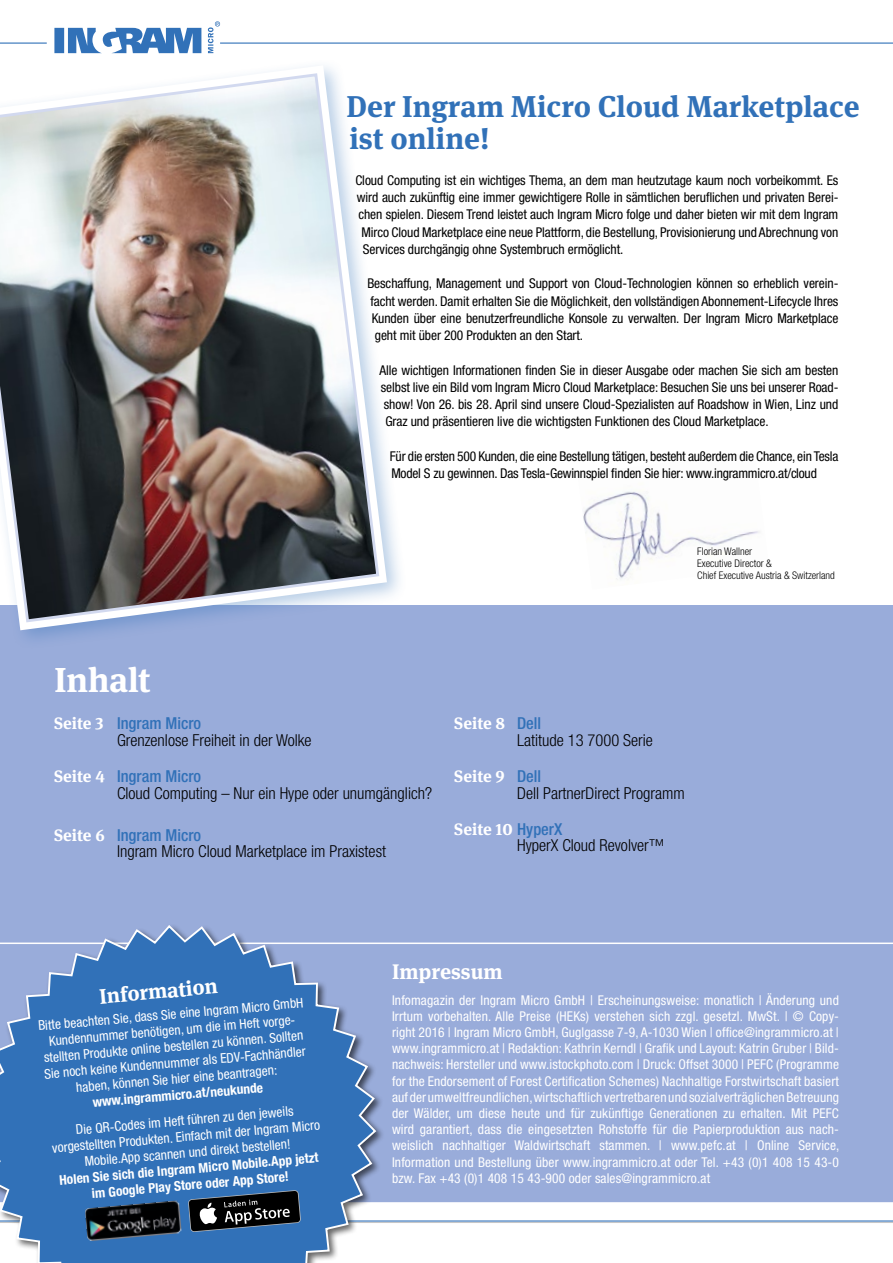
<style>
.page{position:relative;width:893px;height:1263px;background:#fff}
.page>*{position:absolute;margin:0;border:0;box-sizing:border-box;transform-origin:0 0}
.t1{font:700 34.5px "Meta Serif OT";color:#fff}
.t2{font:700 30px/31.5px "Meta Serif OT";color:#3171b8}
.t3{font:700 21px "Meta Serif OT";color:#fff}
.t4{font:300 condensed 16.5px/16.5px "Helvetica Neue LT Std";color:#000}
.t5{font:700 16.5px "Meta Serif OT";color:#fff}
.t6{font:condensed 13.5px/16.2px "Helvetica Neue LT Std";letter-spacing:.01em;color:#fff;text-align:center}
.t7{font:condensed 13.5px/17.2px "Helvetica Neue LT Std";letter-spacing:-.005em;color:#000}
.t8{font:700 condensed 13.5px/16.2px "Helvetica Neue LT Std";color:#fff;text-align:center}
.t9{font:300 condensed 10.5px/12px "Helvetica Neue LT Std";color:#000}
.s1{font-family:"Meta Serif OT";font-weight:700;font-stretch:normal;color:#fff}
.s2{font-weight:500;color:#3171b8}
.s3{font-family:"Helvetica Neue LT Std";font-weight:500;font-stretch:condensed;color:#3171b8}
</style>
<div class="page">
<hr style="left:0;top:43px;width:47px;height:1px;background:#3171b8">
<div style="left:0;top:605px;width:893px;height:598px;background:#99acda"></div>
<hr style="left:0;top:942px;width:893px;height:2px;background:#fff">
<hr style="left:0;top:1202px;width:893px;height:2px;background:#fff">
<hr style="left:118px;top:1220px;width:775px;height:1px;background:#3171b8">
<hr style="left:118px;top:1222px;width:775px;height:1px;background:#c6c6c6">
<svg style="left:0;top:925px;width:378px;height:338px"></svg>
<img style="left:85px;top:1200px;width:97px;height:41px">
<svg style="left:188px;top:1190px;width:113px;height:42px;background:#303f50"></svg>
<hr style="left:220px;top:43px;width:673px;height:1px;background:#3171b8">
<svg style="left:54px;top:21px;width:166px;height:32px"></svg>
<img style="left:583px;top:491px;width:177px;height:88px">
<div style="left:0;top:58px;width:407px;height:592px;background:#3171b8;opacity:.35"></div>
<svg style="left:0;top:58px;width:397px;height:582px"></svg>
<img style="left:0;top:72px;width:381px;height:552px">
<h2 class="t2" style="left:346px;top:91px;width:515px">Der Ingram Micro Cloud Marketplace ist online!</h2>
<p class="t7" style="left:355px;top:171px;width:484px">Cloud Computing ist ein wichtiges Thema, an dem man heutzutage kaum noch vorbeikommt. Es</p>
<p class="t7" style="left:357px;top:189px;width:483px">wird auch zukünftig eine immer gewichtigere Rolle in sämtlichen beruflichen und privaten Berei-</p>
<p class="t7" style="left:358px;top:206px;width:481px">chen spielen. Diesem Trend leistet auch Ingram Micro folge und daher bieten wir mit dem Ingram</p>
<p class="t7" style="left:361px;top:223px;width:479px">Mirco Cloud Marketplace eine neue Plattform, die Bestellung, Provisionierung und Abrechnung von</p>
<p class="t7" style="left:363px;top:240px;width:262px">Services durchgängig ohne Systembruch ermöglicht.</p>
<p class="t7" style="left:367px;top:275px;width:473px">Beschaffung, Management und Support von Cloud-Technologien können so erheblich verein-</p>
<p class="t7" style="left:370px;top:292px;width:470px">facht werden. Damit erhalten Sie die Möglichkeit, den vollständigen Abonnement-Lifecycle Ihres</p>
<p class="t7" style="left:372px;top:309px;width:468px">Kunden über eine benutzerfreundliche Konsole zu verwalten. Der Ingram Micro Marketplace</p>
<p class="t7" style="left:375px;top:327px;width:210px">geht mit über 200 Produkten an den Start.</p>
<p class="t7" style="left:379px;top:361px;width:460px">Alle wichtigen Informationen finden Sie in dieser Ausgabe oder machen Sie sich am besten</p>
<p class="t7" style="left:381px;top:378px;width:459px">selbst live ein Bild vom Ingram Micro Cloud Marketplace: Besuchen Sie uns bei unserer Road-</p>
<p class="t7" style="left:384px;top:396px;width:456px">show! Von 26. bis 28. April sind unsere Cloud-Spezialisten auf Roadshow in Wien, Linz und</p>
<p class="t7" style="left:385px;top:413px;width:385px">Graz und präsentieren live die wichtigsten Funktionen des Cloud Marketplace.</p>
<p class="t7" style="left:390px;top:447px;width:450px">Für die ersten 500 Kunden, die eine Bestellung tätigen, besteht außerdem die Chance, ein Tesla<br>Model S zu gewinnen. Das Tesla-Gewinnspiel finden Sie hier: www.ingrammicro.at/cloud</p>
<p class="t9" style="left:697px;top:545px;width:139px">Florian Wallner<br>Executive Director &amp;<br>Chief Executive Austria &amp; Switzerland</p>
<h1 class="t1" style="left:54px;top:658px;width:98px">Inhalt</h1>
<p class="t4" style="left:117px;top:715px;width:196px;text-indent:-63px"><span class="s1">Seite 3</span> <span class="s2">Ingram Micro<br></span>Grenzenlose Freiheit in der Wolke</p>
<p class="t4" style="left:117px;top:768px;width:317px;text-indent:-63px"><span class="s1">Seite 4</span> <span class="s2">Ingram Micro<br></span>Cloud Computing – Nur ein Hype oder unumgänglich?</p>
<p class="t4" style="left:117px;top:827px;width:271px;text-indent:-63px"><span class="s1">Seite 6</span> <span class="s2">Ingram Micro<br></span>Ingram Micro Cloud Marketplace im Praxistest</p>
<p class="t5" style="left:454px;top:713px;width:89px">Seite 8 <span class="s3">Dell</span></p>
<p class="t4" style="left:517px;top:731px;width:137px">Latitude 13 7000 Serie</p>
<p class="t5" style="left:454px;top:766px;width:89px">Seite 9 <span class="s3">Dell</span></p>
<p class="t4" style="left:517px;top:784px;width:169px">Dell PartnerDirect Programm</p>
<p class="t5" style="left:454px;top:819px;width:110px">Seite 10 <span class="s3">HyperX</span></p>
<p class="t4" style="left:517px;top:837px;width:149px">HyperX Cloud Revolver™</p>
<h3 class="t3" style="left:98px;top:983px;width:120px;rotate:-5deg">Information</h3>
<p class="t6" style="left:38px;top:1017px;width:268px;rotate:-5deg">Bitte beachten Sie, dass Sie eine Ingram Micro GmbH Kundennummer benötigen, um die im Heft vorge&shy;stellten Produkte online bestellen zu können. Sollten Sie noch keine Kundennummer als EDV-Fachhändler haben, können Sie hier eine beantragen:</p>
<p class="t8" style="left:92px;top:1094px;width:173px;rotate:-5deg">www.ingrammicro.at/neukunde</p>
<p class="t6" style="left:50px;top:1124px;width:270px;rotate:-5deg">Die QR-Codes im Heft führen zu den jeweils vorgestellten Produkten. Einfach mit der Ingram Micro<br>Mobile.App scannen und direkt bestellen!</p>
<p class="t8" style="left:59px;top:1172px;width:261px;rotate:-5deg">Holen Sie sich die Ingram Micro Mobile.App jetzt im Google Play Store oder App Store!</p>
<h3 class="t3" style="left:392px;top:959px;width:112px">Impressum</h3>
<p class="t6" style="left:392px;top:992px;width:449px;text-align:justify">Infomagazin der Ingram Micro GmbH | Erscheinungsweise: monatlich | Änderung und Irrtum vorbehalten. Alle Preise (HEKs) verstehen sich zzgl. gesetzl. MwSt. | © Copy&shy;right 2016 | Ingram Micro GmbH, Guglgasse 7-9, A-1030 Wien | office@ingrammicro.at | www.ingrammicro.at | Redaktion: Kathrin Kerndl | Grafik und Layout: Katrin Gruber | Bild&shy;nachweis: Hersteller und www.istockphoto.com | Druck: Offset 3000 | PEFC (Programme for the Endorsement of Forest Certification Schemes) Nachhaltige Forstwirtschaft basiert auf der umweltfreundlichen, wirtschaftlich vertretbaren und sozialverträglichen Betreuung der Wälder, um diese heute und für zukünftige Generationen zu erhalten. Mit PEFC wird garantiert, dass die eingesetzten Rohstoffe für die Papierproduktion aus nach&shy;weislich nachhaltiger Waldwirtschaft stammen. | www.pefc.at | Online Service, Information und Bestellung über www.ingrammicro.at oder Tel. +43 (0)1 408 15 43-0 bzw. Fax +43 (0)1 408 15 43-900 oder sales@ingrammicro.at</p>
</div>
